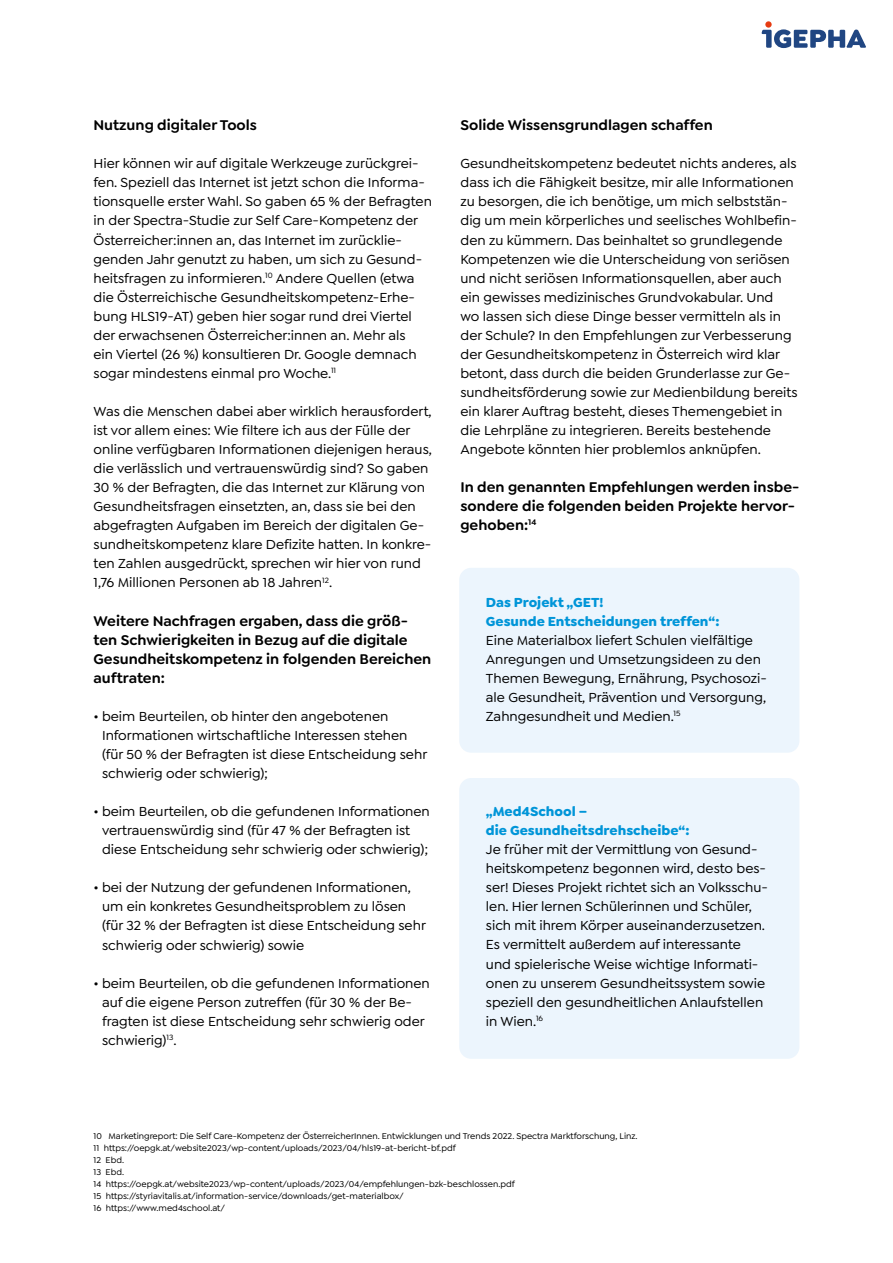
<style>
.page{position:relative;width:893px;height:1263px;background:#fff}
.page>*{position:absolute;margin:0;border:0;box-sizing:border-box;transform-origin:0 0}
.t1{font:600 15px/19px "Goldplay";color:#000}
.t2{font:500 13.95px/19px "Goldplay";color:#000}
.t3{font:700 13.95px/19px "Goldplay";color:#0095d8}
.t4{font:500 9px/12px "Goldplay";color:#000}
</style>
<div class="page">
<svg style="left:761px;top:29px;width:105px;height:19px"></svg>
<svg style="left:765px;top:21px;width:7px;height:7px"></svg>
<div style="left:459px;top:568px;width:340px;height:185px;background:#ecf5fd;border-radius:12px"></div>
<div style="left:459px;top:778px;width:340px;height:281px;background:#ecf5fd;border-radius:12px"></div>
<p class="t1" style="left:94px;top:116px;width:165px">Nutzung digitaler Tools</p>
<p class="t2" style="left:94px;top:154px;width:340px">Hier können wir auf digitale Werkzeuge zurückgrei&shy;fen. Speziell das Internet ist jetzt schon die Informa&shy;tionsquelle erster Wahl. So gaben 65 % der Befragten in der Spectra-Studie zur Self Care-Kompetenz der Österreicher:innen an, das Internet im zurücklie&shy;genden Jahr genutzt zu haben, um sich zu Gesund&shy;heitsfragen zu informieren.<sup>10</sup> Andere Quellen (etwa die Österreichische Gesundheitskompetenz-Erhe&shy;bung HLS19-AT) geben hier sogar rund drei Viertel der erwachsenen Österreicher:innen an. Mehr als<br>ein Viertel (26 %) konsultieren Dr. Google demnach sogar mindestens einmal pro Woche.<sup>11</sup></p>
<p class="t2" style="left:94px;top:402px;width:340px">Was die Menschen dabei aber wirklich herausfordert, ist vor allem eines: Wie filtere ich aus der Fülle der online verfügbaren Informationen diejenigen heraus, die verlässlich und vertrauenswürdig sind? So gaben 30 % der Befragten, die das Internet zur Klärung von Gesundheitsfragen einsetzten, an, dass sie bei den abgefragten Aufgaben im Bereich der digitalen Ge&shy;sundheitskompetenz klare Defizite hatten. In konkre&shy;ten Zahlen ausgedrückt, sprechen wir hier von rund 1,76 Millionen Personen ab 18 Jahren<sup>12</sup>.</p>
<p class="t1" style="left:94px;top:611px;width:339px">Weitere Nachfragen ergaben, dass die größ&shy;ten Schwierigkeiten in Bezug auf die digitale Gesundheitskompetenz in folgenden Bereichen auftraten:</p>
<p class="t2" style="left:102px;top:707px;width:327px;text-indent:-9px">• beim Beurteilen, ob hinter den angebotenen Informationen wirtschaftliche Interessen stehen (für 50 % der Befragten ist diese Entscheidung sehr schwierig oder schwierig);</p>
<p class="t2" style="left:102px;top:802px;width:329px;text-indent:-9px">• beim Beurteilen, ob die gefundenen Informationen vertrauenswürdig sind (für 47 % der Befragten ist diese Entscheidung sehr schwierig oder schwierig);</p>
<p class="t2" style="left:102px;top:878px;width:325px;text-indent:-9px">• bei der Nutzung der gefundenen Informationen, um ein konkretes Gesundheitsproblem zu lösen (für 32 % der Befragten ist diese Entscheidung sehr schwierig oder schwierig) sowie</p>
<p class="t2" style="left:102px;top:973px;width:329px;text-indent:-9px">• beim Beurteilen, ob die gefundenen Informationen auf die eigene Person zutreffen (für 30 % der Be&shy;fragten ist diese Entscheidung sehr schwierig oder schwierig)<sup>13</sup>.</p>
<p class="t1" style="left:460px;top:116px;width:254px">Solide Wissensgrundlagen schaffen</p>
<p class="t2" style="left:460px;top:154px;width:339px">Gesundheitskompetenz bedeutet nichts anderes, als dass ich die Fähigkeit besitze, mir alle Informationen zu besorgen, die ich benötige, um mich selbststän&shy;dig um mein körperliches und seelisches Wohlbefin&shy;den zu kümmern. Das beinhaltet so grundlegende Kompetenzen wie die Unterscheidung von seriösen und nicht seriösen Informationsquellen, aber auch ein gewisses medizinisches Grundvokabular. Und<br>wo lassen sich diese Dinge besser vermitteln als in der Schule? In den Empfehlungen zur Verbesserung der Gesundheitskompetenz in Österreich wird klar betont, dass durch die beiden Grunderlasse zur Ge&shy;sundheitsförderung sowie zur Medienbildung bereits ein klarer Auftrag besteht, dieses Themengebiet in die Lehrpläne zu integrieren. Bereits bestehende Angebote könnten hier problemlos anknüpfen.</p>
<p class="t1" style="left:460px;top:478px;width:340px">In den genannten Empfehlungen werden insbe&shy;sondere die folgenden beiden Projekte hervor&shy;gehoben:<sup>14</sup></p>
<p class="t3" style="left:486px;top:592px;width:235px">Das Projekt „GET!<br>Gesunde Entscheidungen treffen“:</p>
<p class="t2" style="left:486px;top:630px;width:282px">Eine Materialbox liefert Schulen vielfältige Anregungen und Umsetzungsideen zu den Themen Bewegung, Ernährung, Psychosozi&shy;ale Gesundheit, Prävention und Versorgung, Zahngesundheit und Medien.<sup>15</sup></p>
<p class="t3" style="left:486px;top:802px;width:205px">„Med4School –<br>die Gesundheitsdrehscheibe“:</p>
<p class="t2" style="left:486px;top:840px;width:283px">Je früher mit der Vermittlung von Gesund&shy;heitskompetenz begonnen wird, desto bes&shy;ser! Dieses Projekt richtet sich an Volksschu&shy;len. Hier lernen Schülerinnen und Schüler, sich mit ihrem Körper auseinanderzusetzen.<br>Es vermittelt außerdem auf interessante und spielerische Weise wichtige Informati&shy;onen zu unserem Gesundheitssystem sowie speziell den gesundheitlichen Anlaufstellen in Wien.<sup>16</sup></p>
<p class="t4" style="left:94px;top:1130px;width:546px">10 Marketingreport: Die Self Care-Kompetenz der ÖsterreicherInnen. Entwicklungen und Trends 2022. Spectra Marktforschung, Linz.<br>11 https://oepgk.at/website2023/wp-content/uploads/2023/04/hls19-at-bericht-bf.pdf<br>12 Ebd.<br>13 Ebd.<br>14 https://oepgk.at/website2023/wp-content/uploads/2023/04/empfehlungen-bzk-beschlossen.pdf<br>15 https://styriavitalis.at/information-service/downloads/get-materialbox/<br>16 https://www.med4school.at/</p>
</div>
